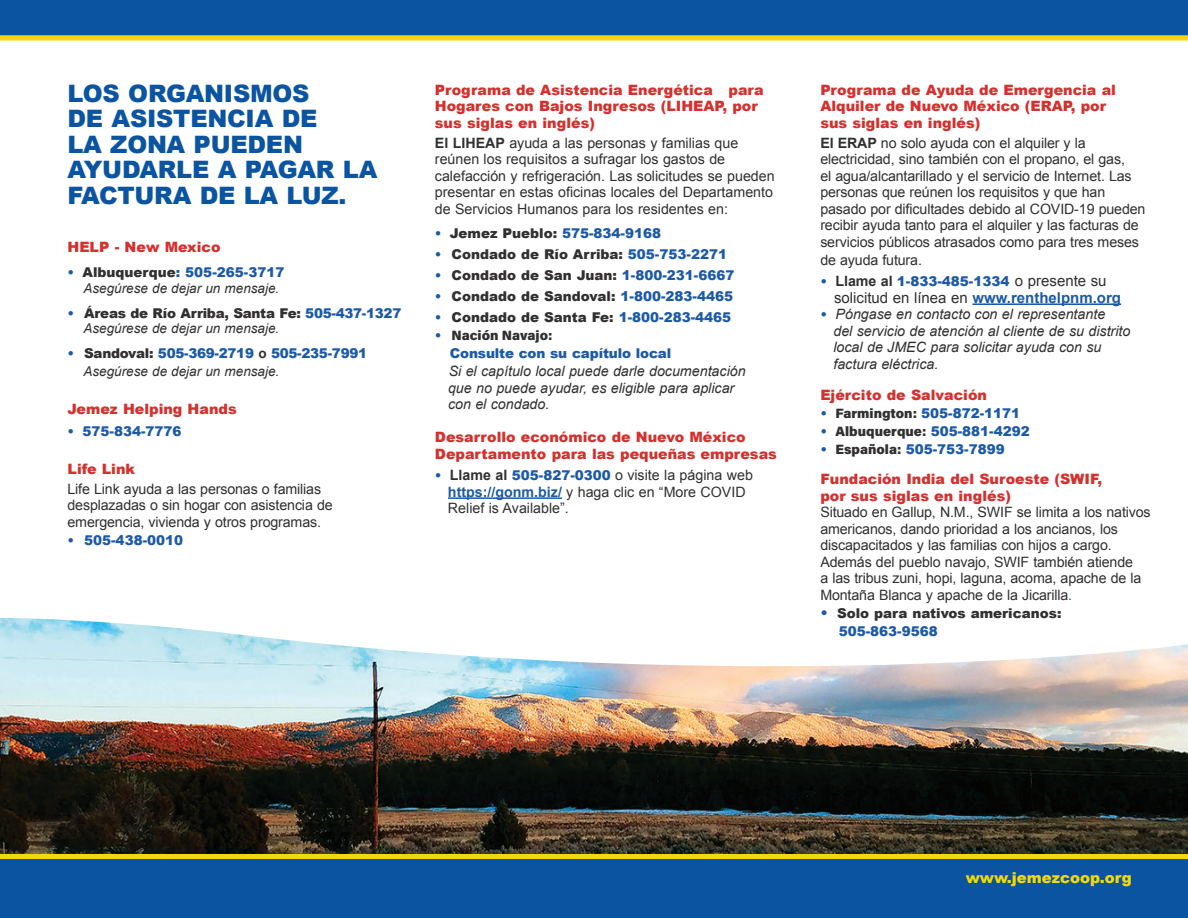
<style>
.page{position:relative;width:1188px;height:918px;background:#fff}
.page>*{position:absolute;margin:0;border:0;box-sizing:border-box;transform-origin:0 0}
.t1{font:900 24px/25.5px "Arial";letter-spacing:-.01em;color:#0a54a1}
.t2{font:15px "Arial";color:#312f30}
.t3{font:900 15px "Arial";color:#f4d80d}
.t4{font:14.25px/16.5px "Arial";letter-spacing:-.01em;color:#312f30}
.t5{font:900 14.25px/16.5px "Arial";color:#d3312e}
.t6{font:italic 14.25px/16.5px "Arial";color:#312f30}
.t7{font:900 13.5px "Arial";color:#1d5aa5}
.t8{font:italic 13.5px/16.5px "Arial";color:#312f30}
.t9{font:900 13.5px/18px "Arial";color:#312f30}
.t10{font:13.5px "Acumin Variable Concept";color:#312f30}
.s1{font-weight:900;font-style:normal;color:#1d5aa5}
.s2{font-weight:900;font-style:normal}
.s3{font-weight:700;font-style:normal}
.s4{font-weight:700}
.s5{color:#312f30}
.s6{color:#1d5aa5}
.s7{font-family:"Arial";font-weight:900;color:#1d5aa5}
.s8{font-weight:900;font-size:13.5px;color:#1d5aa5}
.s9{font-weight:700;color:#1d5aa5}
.s10{font-weight:700;font-size:14.25px;color:#312f30}
.s11{font-weight:400;font-size:15px;color:#312f30}
.s12{font-weight:900;font-style:normal;font-size:13.5px;color:#1d5aa5}
.s13{font-family:"Acumin Variable Concept";font-weight:400;color:#312f30}
.s14{font-size:15px;color:#1d5aa5}
</style>
<div class="page">
<img style="left:0;top:701px;width:1188px;height:153px">
<div style="left:0;top:854px;width:1188px;height:64px;background:#f4d80d"></div>
<div style="left:0;top:859px;width:1188px;height:59px;background:#0a54a1"></div>
<svg style="left:0;top:618px;width:1188px;height:83px"></svg>
<div style="left:0;top:0;width:1188px;height:35px;background:#0a54a1"></div>
<div style="left:0;top:35px;width:1188px;height:6px;background:#f4d80d"></div>
<hr style="left:973px;top:303px;width:148px;height:2px;background:#1d5aa5">
<hr style="left:448px;top:497px;width:114px;height:2px;background:#1d5aa5">
<h1 class="t1" style="left:68px;top:80px;width:311px">LOS ORGANISMOS<br>DE ASISTENCIA DE<br>LA ZONA PUEDEN<br>AYUDARLE A PAGAR LA<br>FACTURA DE LA LUZ.</h1>
<p class="t5" style="left:68px;top:239px;width:155px">HELP - New Mexico</p>
<p class="t8" style="left:84px;top:264px;width:202px;text-indent:-16px"><span class="s1">•</span> <span class="s2">Albuquerque</span><span class="s1">: 505-265-3717<br></span>Asegúrese de dejar un mensaje.</p>
<p class="t8" style="left:83px;top:306px;width:319px;line-height:15px;text-indent:-16px"><span class="s1">•</span> <span class="s2">Áreas de Río Arriba, Santa Fe:</span> <span class="s1">505-437-1327<br></span>Asegúrese de dejar un mensaje.</p>
<p class="t8" style="left:84px;top:344px;width:285px;line-height:18px;text-indent:-16px"><span class="s1">•</span> <span class="s2">Sandoval:</span> <span class="s1">505-369-2719</span> <span class="s3">o</span> <span class="s1">505-235-7991<br></span>Asegúrese de dejar un mensaje.</p>
<p class="t5" style="left:68px;top:400px;width:171px">Jemez Helping Hands</p>
<p class="t7" style="left:68px;top:421px;width:116px">• 575-834-7776</p>
<p class="t5" style="left:68px;top:460px;width:69px">Life Link</p>
<p class="t4" style="left:68px;top:481px;width:267px">Life Link ayuda a las personas o familias desplazadas o sin hogar con asistencia de emergencia, vivienda y otros programas.</p>
<p class="t7" style="left:68px;top:530px;width:117px">• 505-438-0010</p>
<p class="t5" style="left:435px;top:81px;width:330px">Programa de Asistencia Energética para<br>Hogares con Bajos Ingresos (LIHEAP, por sus siglas en inglés)</p>
<p class="t4" style="left:435px;top:135px;width:341px"><span class="s4">El LIHEAP</span> ayuda a las personas y familias que reúnen los requisitos a sufragar los gastos de calefacción y refrigeración. Las solicitudes se pueden presentar en estas oficinas locales del Departamento de Servicios Humanos para los residentes en:</p>
<p class="t7" style="left:435px;top:224px;width:228px">• <span class="s5">Jemez Pueblo:</span> 575-834-9168</p>
<p class="t9" style="left:435px;top:245px;width:294px"><span class="s6">•</span> Condado de Río Arriba: <span class="s6">505-753-2271</span></p>
<p class="t9" style="left:435px;top:266px;width:301px"><span class="s6">•</span> Condado de San Juan: <span class="s6">1-800-231-6667</span></p>
<p class="t9" style="left:435px;top:287px;width:300px"><span class="s6">•</span> Condado de Sandoval: <span class="s6">1-800-283-4465</span></p>
<p class="t9" style="left:435px;top:308px;width:298px"><span class="s6">•</span> Condado de Santa Fe: <span class="s6">1-800-283-4465</span></p>
<p class="t10" style="left:435px;top:326px;width:119px"><span class="s7">•</span> Nación Navajo:</p>
<p class="t7" style="left:450px;top:344px;width:223px">Consulte con su capítulo local</p>
<p class="t6" style="left:448px;top:363px;width:299px">Si el capítulo local puede darle documentación que no puede ayudar, es eligible para aplicar con el condado.</p>
<p class="t5" style="left:435px;top:428px;width:343px">Desarrollo económico de Nuevo México<br>Departamento para las pequeñas empresas</p>
<p class="t4" style="left:448px;top:467px;width:306px;text-indent:-13px"><span class="s8">•</span> <span class="s4">Llame al</span> <span class="s8">505-827-0300</span> o visite la página web <span class="s9">https://gonm.biz/</span> y haga clic en “More COVID<br>Relief is Available”.</p>
<p class="t5" style="left:820px;top:81px;width:297px">Programa de Ayuda de Emergencia al<br>Alquiler de Nuevo México (ERAP, por sus siglas en inglés)</p>
<p class="t4" style="left:820px;top:135px;width:327px"><span class="s4">El ERAP</span> no solo ayuda con el alquiler y la electricidad, sino también con el propano, el gas,<br>el agua/alcantarillado y el servicio de Internet. Las personas que reúnen los requisitos y que han pasado por dificultades debido al COVID-19 pueden recibir ayuda tanto para el alquiler y las facturas de servicios públicos atrasados como para tres meses</p>
<p class="t4" style="left:820px;top:252px;width:103px">de ayuda futura.</p>
<p class="t7" style="left:820px;top:272px;width:288px">• <span class="s10">Llame al</span> 1-833-485-1334 <span class="s11">o presente su</span></p>
<p class="t2" style="left:834px;top:288px;width:289px">solicitud en línea en <span class="s9">www.renthelpnm.org</span></p>
<p class="t6" style="left:833px;top:306px;width:299px;text-indent:-13px"><span class="s12">•</span> Póngase en contacto con el representante<br>del servicio de atención al cliente de su distrito local de JMEC para solicitar ayuda con su factura eléctrica.</p>
<p class="t5" style="left:820px;top:386px;width:168px">Ejército de Salvación</p>
<p class="t7" style="left:820px;top:404px;width:201px">• <span class="s13">Farmington:</span> 505-872-1171</p>
<p class="t7" style="left:820px;top:422px;width:211px">• <span class="s13">Albuquerque:</span> 505-881-4292</p>
<p class="t7" style="left:820px;top:440px;width:186px">• <span class="s13">Española:</span> 505-753-7899</p>
<p class="t5" style="left:820px;top:470px;width:283px">Fundación India del Suroeste (SWIF, por sus siglas en inglés)</p>
<p class="t4" style="left:820px;top:504px;width:332px">Situado en Gallup, N.M., SWIF se limita a los nativos americanos, dando prioridad a los ancianos, los discapacitados y las familias con hijos a cargo.<br>Además del pueblo navajo, SWIF también atiende<br>a las tribus zuni, hopi, laguna, acoma, apache de la Montaña Blanca y apache de la Jicarilla<span class="s6">.</span></p>
<p class="t9" style="left:839px;top:603px;width:224px;text-indent:-18px"><span class="s14">•</span> Solo para nativos americanos:<br><span class="s6">505-863-9568</span></p>
<p class="t3" style="left:966px;top:866px;width:168px">www.jemezcoop.org</p>
</div>
